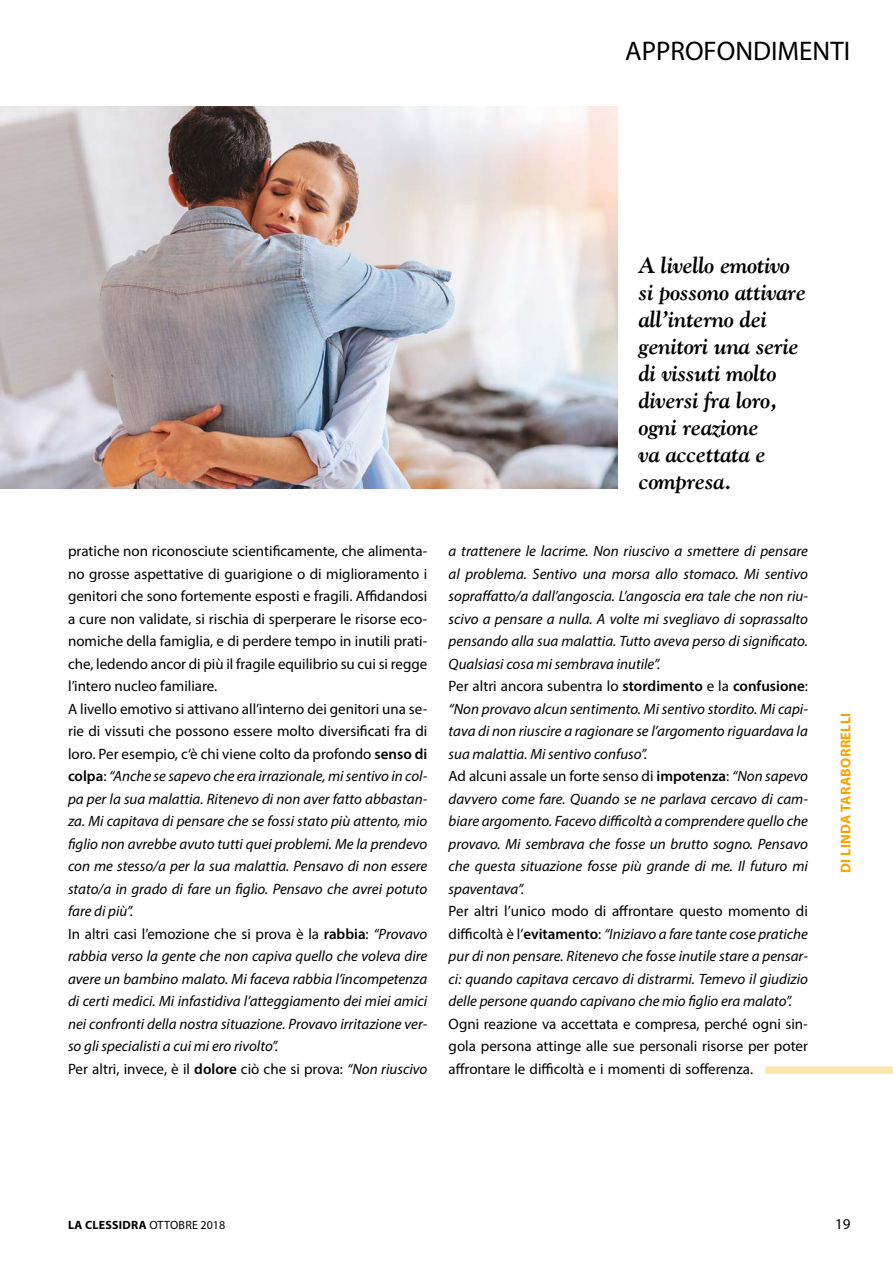
<style>
.page{position:relative;width:893px;height:1263px;background:#fff}
.page>*{position:absolute;margin:0;border:0;box-sizing:border-box;transform-origin:0 0}
.t1{font:27px "Myriad Pro";color:#000}
.t2{font:italic 700 22.5px/27px "Goudy";letter-spacing:-.01em;color:#000}
.t3{font:italic 15px/22.5px "Myriad Pro";color:#000}
.t4{font:15px/22.5px "Myriad Pro";color:#000;text-align:justify}
.t5{font:700 14.25px "Myriad Pro";letter-spacing:.02em;color:#f7a600}
.t6{font:700 12px "Myriad Pro";letter-spacing:.02em;color:#000}
.s1{font-style:normal}
.s2{font-weight:600;font-style:normal}
.s3{font-weight:400}
</style>
<div class="page">
<img style="left:0;top:106px;width:618px;height:383px">
<div style="left:765px;top:1066px;width:128px;height:8px;background:#ffe3ab"></div>
<h1 class="t1" style="left:625px;top:34px;width:227px">APPROFONDIMENTI</h1>
<h2 class="t2" style="left:639px;top:251px;width:169px">A livello emotivo si possono attivare all’interno dei genitori una serie di vissuti molto diversi fra loro, ogni reazione<br>va accettata e compresa.</h2>
<p class="t3" style="left:68px;top:540px;width:361px"><span class="s1">pratiche non riconosciute scientificamente, che alimenta&shy;no grosse aspettative di guarigione o di miglioramento i genitori che sono fortemente esposti e fragili. Affidandosi a cure non validate, si rischia di sperperare le risorse eco&shy;nomiche della famiglia, e di perdere tempo in inutili prati&shy;che, ledendo ancor di più il fragile equilibrio su cui si regge l’intero nucleo familiare.<br>A livello emotivo si attivano all’interno dei genitori una se&shy;rie di vissuti che possono essere molto diversificati fra di loro. Per esempio, c‘è chi viene colto da profondo</span> <span class="s2">senso di colpa</span><span class="s1">:</span> “Anche se sapevo che era irrazionale, mi sentivo in col&shy;pa per la sua malattia. Ritenevo di non aver fatto abbastan&shy;za. Mi capitava di pensare che se fossi stato più attento, mio figlio non avrebbe avuto tutti quei problemi. Me la prendevo con me stesso/a per la sua malattia. Pensavo di non essere stato/a in grado di fare un figlio. Pensavo che avrei potuto fare di più”.<br><span class="s1">In altri casi l’emozione che si prova è la</span> <span class="s2">rabbia</span><span class="s1">:</span> “Provavo rabbia verso la gente che non capiva quello che voleva dire avere un bambino malato. Mi faceva rabbia l’incompetenza di certi medici. Mi infastidiva l’atteggiamento dei miei amici nei confronti della nostra situazione. Provavo irritazione ver&shy;so gli specialisti a cui mi ero rivolto”.<br><span class="s1">Per altri, invece, è il</span> <span class="s2">dolore</span> <span class="s1">ciò che si prova:</span> “Non riuscivo</p>
<p class="t3" style="left:449px;top:540px;width:361px">a trattenere le lacrime. Non riuscivo a smettere di pensare al problema. Sentivo una morsa allo stomaco. Mi sentivo sopraffatto/a dall’angoscia. L’angoscia era tale che non riu&shy;scivo a pensare a nulla. A volte mi svegliavo di soprassalto pensando alla sua malattia. Tutto aveva perso di significato.<br>Qualsiasi cosa mi sembrava inutile”.<br><span class="s1">Per altri ancora subentra lo</span> <span class="s2">stordimento</span> <span class="s1">e la</span> <span class="s2">confusione</span><span class="s1">: </span>“Non provavo alcun sentimento. Mi sentivo stordito. Mi capi&shy;tava di non riuscire a ragionare se l’argomento riguardava la sua malattia. Mi sentivo confuso”.<br><span class="s1">Ad alcuni assale un forte senso di</span> <span class="s2">impotenza</span><span class="s1">:</span> “Non sapevo davvero come fare. Quando se ne parlava cercavo di cam&shy;biare argomento. Facevo difficoltà a comprendere quello che provavo. Mi sembrava che fosse un brutto sogno. Pensavo che questa situazione fosse più grande di me. Il futuro mi spaventava”.</p>
<p class="t3" style="left:449px;top:900px;width:361px;text-align:justify"><span class="s1">Per altri l’unico modo di affrontare questo momento di difficoltà è l’</span><span class="s2">evitamento</span><span class="s1">:</span> “Iniziavo a fare tante cose pratiche pur di non pensare. Ritenevo che fosse inutile stare a pensar&shy;ci: quando capitava cercavo di distrarmi. Temevo il giudizio delle persone quando capivano che mio figlio era malato”.</p>
<p class="t4" style="left:449px;top:1012px;width:361px">Ogni reazione va accettata e compresa, perché ogni sin&shy;gola persona attinge alle sue personali risorse per poter affrontare le difficoltà e i momenti di sofferenza.</p>
<p class="t5" style="left:836px;top:873px;width:162px;rotate:-90deg">DI LINDA TARABORRELLI</p>
<p class="t6" style="left:68px;top:1217px;width:159px">LA CLESSIDRA <span class="s3">OTTOBRE 2018</span></p>
<p class="t4" style="left:835px;top:1212px;width:17px">19</p>
</div>
